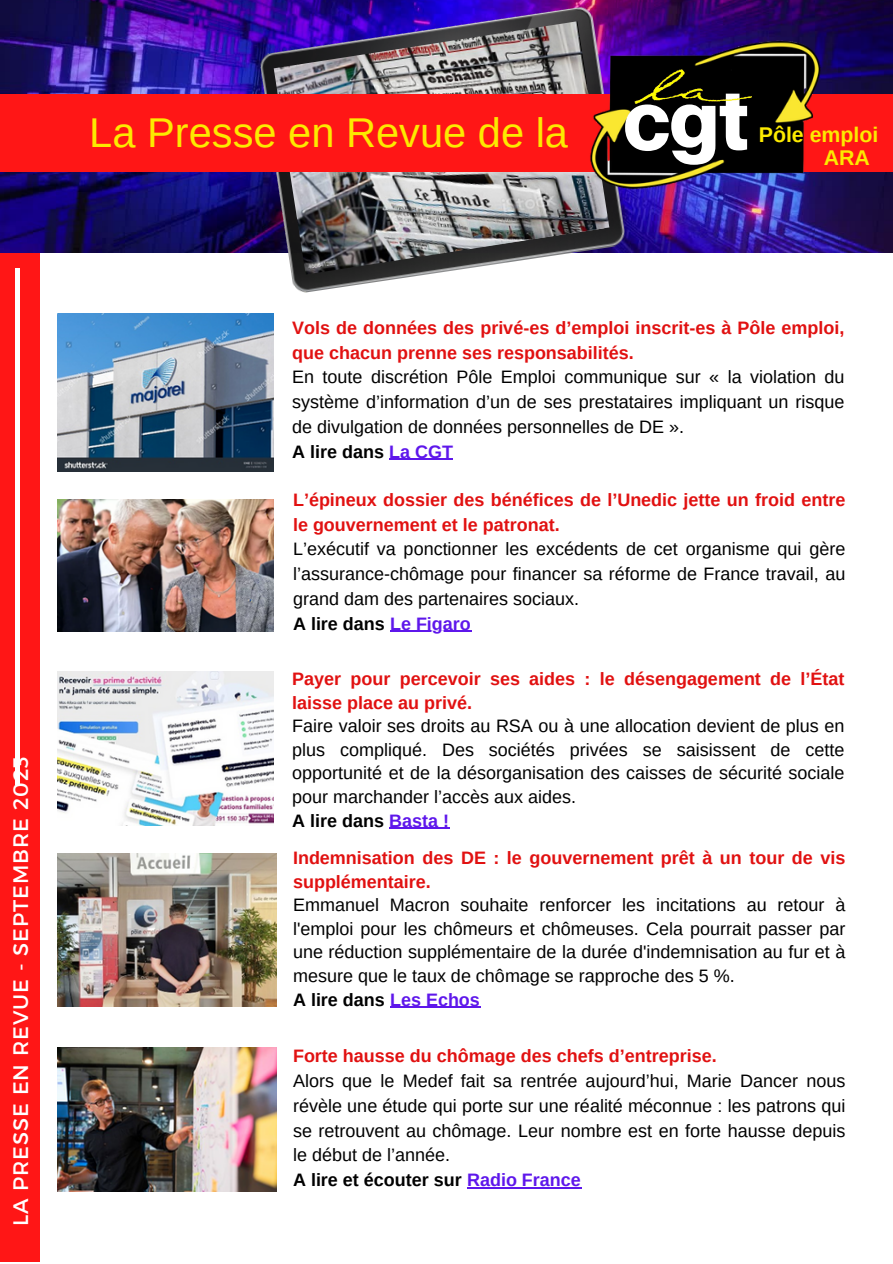
<style>
.page{position:relative;width:893px;height:1264px;background:#fff}
.page>*{position:absolute;margin:0;border:0;box-sizing:border-box;transform-origin:0 0}
.t1{font:700 85.5px "Neue Montreal";color:#fff}
.t2{font:41.55px "Arimo";color:#fcea00}
.t3{font:700 21.3px "Arimo";color:#fcea00}
.t4{font:21px "Montserrat";letter-spacing:.05em;color:#fff}
.t5{font:18px/24.8px "Arimo";color:#000;text-align:justify}
.t6{font:700 18px/24.8px "Arimo";color:#e11111}
.t7{font:700 18px "Arimo";color:#000}
.s1{color:#5e17eb}
</style>
<div class="page">
<div style="left:0;top:251px;width:40px;height:1010px;background:#ff1616"></div>
<img style="left:0;top:0;width:892px;height:252px">
<img style="left:259px;top:6px;width:367px;height:287px">
<img style="left:274px;top:21px;width:335px;height:253px">
<div style="left:0;top:94px;width:892px;height:77px;background:#ff1616"></div>
<img style="left:588px;top:14px;width:233px;height:178px">
<img style="left:621px;top:67px;width:130px;height:44px">
<div style="left:15px;top:268px;width:5px;height:516px;background:#fff"></div>
<img style="left:58px;top:313px;width:216px;height:159px">
<img style="left:58px;top:500px;width:216px;height:131px">
<img style="left:58px;top:671px;width:216px;height:154px">
<img style="left:58px;top:853px;width:218px;height:153px">
<img style="left:58px;top:1047px;width:218px;height:144px">
<hr style="left:389px;top:458px;width:64px;height:2px;background:#5e17eb">
<hr style="left:390px;top:630px;width:81px;height:2px;background:#5e17eb">
<hr style="left:389px;top:827px;width:60px;height:1px;background:#5e17eb">
<hr style="left:390px;top:1006px;width:90px;height:1px;background:#5e17eb">
<hr style="left:467px;top:1187px;width:114px;height:1px;background:#5e17eb">
<p class="t4" style="left:7px;top:1226px;width:471px;rotate:-90deg">LA PRESSE EN REVUE - SEPTEMBRE 2023</p>
<p class="t2" style="left:89px;top:109px;width:480px">La Presse en Revue de la</p>
<p class="t1" style="left:623px;top:67px;width:127px">cgt</p>
<p class="t3" style="left:758px;top:123px;width:121px">Pôle emploi</p>
<p class="t3" style="left:823px;top:145px;width:48px">ARA</p>
<p class="t6" style="left:292px;top:315px;width:553px">Vols de données des privé-es d’emploi inscrit-es à Pôle emploi, que chacun prenne ses responsabilités.</p>
<p class="t5" style="left:292px;top:364px;width:554px">En toute discrétion Pôle Emploi communique sur « la violation du système d’information d’un de ses prestataires impliquant un risque de divulgation de données personnelles de DE ».</p>
<p class="t7" style="left:292px;top:441px;width:162px">A lire dans <span class="s1">La CGT</span></p>
<p class="t6" style="left:293px;top:487px;width:553px">L’épineux dossier des bénéfices de l’Unedic jette un froid entre le gouvernement et le patronat.</p>
<p class="t5" style="left:293px;top:537px;width:554px">L’exécutif va ponctionner les excédents de cet organisme qui gère l’assurance-chômage pour financer sa réforme de France travail, au grand dam des partenaires sociaux.</p>
<p class="t7" style="left:293px;top:613px;width:179px">A lire dans <span class="s1">Le Figaro</span></p>
<p class="t6" style="left:292px;top:667px;width:553px;line-height:23.5px">Payer pour percevoir ses aides : le désengagement de l’État laisse place au privé.</p>
<p class="t5" style="left:292px;top:714px;width:554px;line-height:23.5px">Faire valoir ses droits au RSA ou à une allocation devient de plus en plus compliqué. Des sociétés privées se saisissent de cette opportunité et de la désorganisation des caisses de sécurité sociale pour marchander l’accès aux aides.</p>
<p class="t7" style="left:292px;top:810px;width:158px">A lire dans <span class="s1">Basta !</span></p>
<p class="t6" style="left:293px;top:846px;width:553px;line-height:23.5px">Indemnisation des DE : le gouvernement prêt à un tour de vis supplémentaire.</p>
<p class="t5" style="left:293px;top:893px;width:554px;line-height:23.5px">Emmanuel Macron souhaite renforcer les incitations au retour à l'emploi pour les chômeurs et chômeuses. Cela pourrait passer par une réduction supplémentaire de la durée d'indemnisation au fur et à mesure que le taux de chômage se rapproche des 5 %.</p>
<p class="t7" style="left:293px;top:989px;width:188px">A lire dans <span class="s1">Les Echos</span></p>
<p class="t6" style="left:293px;top:1043px;width:425px">Forte hausse du chômage des chefs d’entreprise.</p>
<p class="t5" style="left:293px;top:1068px;width:554px">Alors que le Medef fait sa rentrée aujourd’hui, Marie Dancer nous révèle une étude qui porte sur une réalité méconnue : les patrons qui se retrouvent au chômage. Leur nombre est en forte hausse depuis le début de l’année.</p>
<p class="t7" style="left:293px;top:1169px;width:289px">A lire et écouter sur <span class="s1">Radio France</span></p>
</div>
